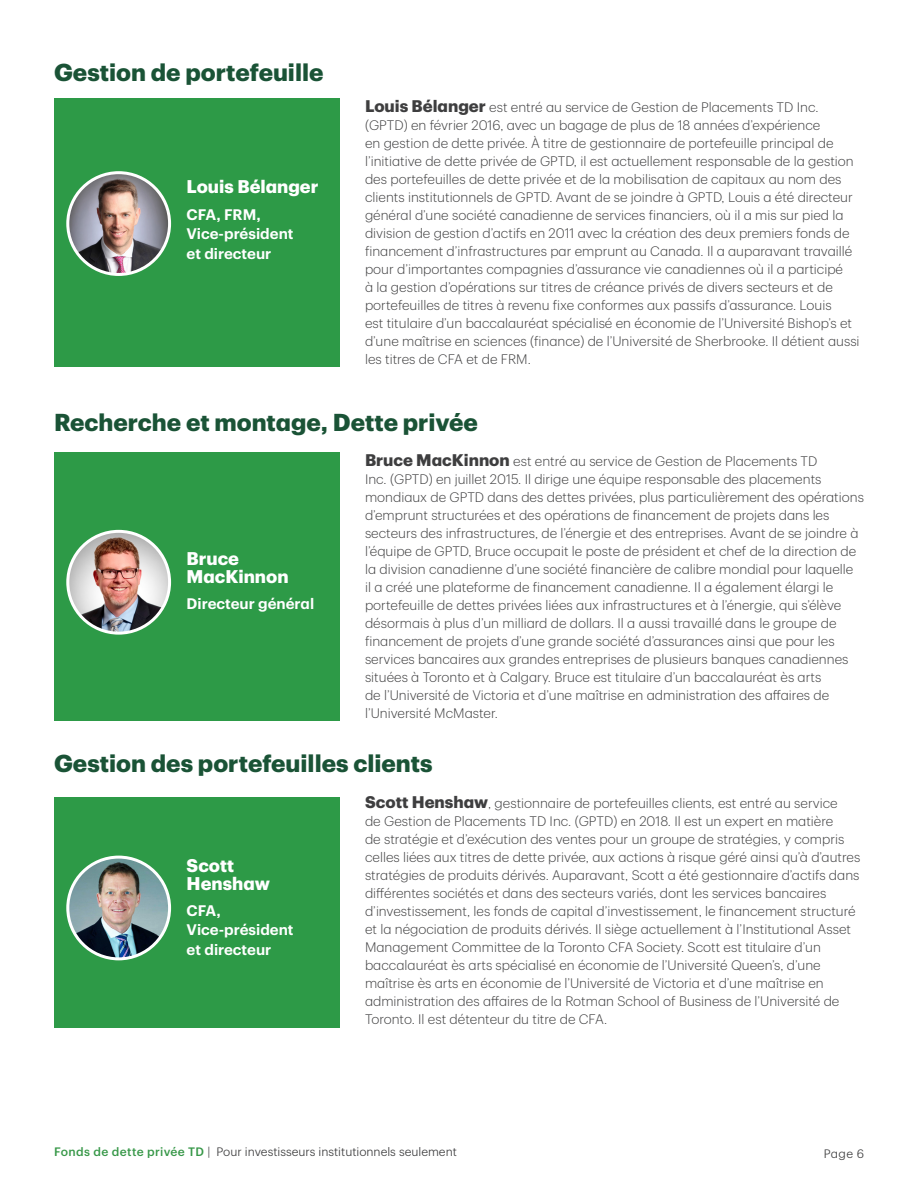
<style>
.page{position:relative;width:918px;height:1188px;background:#fff}
.page>*{position:absolute;margin:0;border:0;box-sizing:border-box;transform-origin:0 0}
.Subhead_Style_1_Gree{font:700 24px "TD Graphik";color:#1a5336}
.Legal_Text{font:700 18px/18px "TD Graphik";color:#fff}
.Legal_Text-2{font:600 15px/19.5px "TD Graphik";color:#fff}
.Legal_Text-3{font:300 13.5px/18px "TD Graphik";color:#3e3e3f}
.t1{font:300 12px "TD Graphik";color:#3e3e3f}
.s1{font-weight:700;font-size:16.5px}
.s2{font-weight:500;color:#389849}
</style>
<div class="page">
<div style="left:54px;top:797px;width:285px;height:231px;background:#2d9a47"></div>
<div style="left:54px;top:452px;width:285px;height:268px;background:#2d9a47"></div>
<div style="left:54px;top:98px;width:285px;height:269px;background:#2d9a47"></div>
<img style="left:68px;top:531px;width:102px;height:102px;border-radius:51px">
<div style="left:66px;top:530px;width:105px;height:105px;border:3px solid #fff;border-radius:50%"></div>
<img style="left:69px;top:173px;width:100px;height:101px">
<div style="left:66px;top:171px;width:105px;height:105px;border:3px solid #fff;border-radius:50%"></div>
<img style="left:68px;top:857px;width:102px;height:102px;border-radius:51px">
<div style="left:66px;top:856px;width:105px;height:104px;border:3px solid #fff;border-radius:50%"></div>
<p class="Subhead_Style_1_Gree" style="left:54px;top:54px;width:271px">Gestion de portefeuille</p>
<p class="Legal_Text" style="left:187px;top:176px;width:133px">Louis Bélanger</p>
<p class="Legal_Text-2" style="left:187px;top:203px;width:108px">CFA, FRM,<br>Vice-président et directeur</p>
<p class="Legal_Text-3" style="left:365px;top:97px;width:496px"><span class="s1">Louis Bélanger</span> est entré au service de Gestion de Placements TD Inc. (GPTD) en février 2016, avec un bagage de plus de 18 années d’expérience<br>en gestion de dette privée. À titre de gestionnaire de portefeuille principal de l’initiative de dette privée de GPTD, il est actuellement responsable de la gestion des portefeuilles de dette privée et de la mobilisation de capitaux au nom des clients institutionnels de GPTD. Avant de se joindre à GPTD, Louis a été directeur général d’une société canadienne de services financiers, où il a mis sur pied la division de gestion d’actifs en 2011 avec la création des deux premiers fonds de financement d’infrastructures par emprunt au Canada. Il a auparavant travaillé pour d’importantes compagnies d’assurance vie canadiennes où il a participé<br>à la gestion d’opérations sur titres de créance privés de divers secteurs et de portefeuilles de titres à revenu fixe conformes aux passifs d’assurance. Louis<br>est titulaire d’un baccalauréat spécialisé en économie de l’Université Bishop’s et d’une maîtrise en sciences (finance) de l’Université de Sherbrooke. Il détient aussi les titres de CFA et de FRM.</p>
<p class="Subhead_Style_1_Gree" style="left:54px;top:404px;width:425px">Recherche et montage, Dette privée</p>
<p class="Legal_Text" style="left:187px;top:548px;width:104px">Bruce<br>MacKinnon</p>
<p class="Legal_Text-2" style="left:187px;top:593px;width:129px">Directeur général</p>
<p class="Legal_Text-3" style="left:365px;top:451px;width:454px"><span class="s1">Bruce MacKinnon</span> est entré au service de Gestion de Placements TD</p>
<p class="Legal_Text-3" style="left:365px;top:469px;width:458px">Inc. (GPTD) en juillet 2015. Il dirige une équipe responsable des placements</p>
<p class="Legal_Text-3" style="left:365px;top:487px;width:500px">mondiaux de GPTD dans des dettes privées, plus particulièrement des opérations</p>
<p class="Legal_Text-3" style="left:365px;top:505px;width:466px">d’emprunt structurées et des opérations de financement de projets dans les</p>
<p class="Legal_Text-3" style="left:365px;top:523px;width:495px">secteurs des infrastructures, de l’énergie et des entreprises. Avant de se joindre à</p>
<p class="Legal_Text-3" style="left:365px;top:541px;width:493px">l’équipe de GPTD, Bruce occupait le poste de président et chef de la direction de</p>
<p class="Legal_Text-3" style="left:365px;top:559px;width:490px">la division canadienne d’une société financière de calibre mondial pour laquelle</p>
<p class="Legal_Text-3" style="left:365px;top:577px;width:470px">il a créé une plateforme de financement canadienne. Il a également élargi le</p>
<p class="Legal_Text-3" style="left:365px;top:595px;width:478px">portefeuille de dettes privées liées aux infrastructures et à l’énergie, qui s’élève</p>
<p class="Legal_Text-3" style="left:365px;top:613px;width:473px">désormais à plus d’un milliard de dollars. Il a aussi travaillé dans le groupe de</p>
<p class="Legal_Text-3" style="left:365px;top:631px;width:471px">financement de projets d’une grande société d’assurances ainsi que pour les</p>
<p class="Legal_Text-3" style="left:365px;top:649px;width:485px">services bancaires aux grandes entreprises de plusieurs banques canadiennes</p>
<p class="Legal_Text-3" style="left:365px;top:667px;width:458px">situées à Toronto et à Calgary. Bruce est titulaire d’un baccalauréat ès arts</p>
<p class="Legal_Text-3" style="left:365px;top:685px;width:466px">de l’Université de Victoria et d’une maîtrise en administration des affaires de</p>
<p class="Legal_Text-3" style="left:365px;top:703px;width:134px">l’Université McMaster.</p>
<p class="Subhead_Style_1_Gree" style="left:54px;top:745px;width:380px">Gestion des portefeuilles clients</p>
<p class="Legal_Text" style="left:187px;top:855px;width:85px">Scott<br>Henshaw</p>
<p class="Legal_Text-2" style="left:187px;top:900px;width:108px">CFA,<br>Vice-président et directeur</p>
<p class="Legal_Text-3" style="left:365px;top:793px;width:497px"><span class="s1">Scott Henshaw</span>, gestionnaire de portefeuilles clients, est entré au service<br>de Gestion de Placements TD Inc. (GPTD) en 2018. Il est un expert en matière<br>de stratégie et d’exécution des ventes pour un groupe de stratégies, y compris celles liées aux titres de dette privée, aux actions à risque géré ainsi qu’à d’autres stratégies de produits dérivés. Auparavant, Scott a été gestionnaire d’actifs dans différentes sociétés et dans des secteurs variés, dont les services bancaires d’investissement, les fonds de capital d’investissement, le financement structuré et la négociation de produits dérivés. Il siège actuellement à l’Institutional Asset Management Committee de la Toronto CFA Society. Scott est titulaire d’un baccalauréat ès arts spécialisé en économie de l’Université Queen’s, d’une maîtrise ès arts en économie de l’Université de Victoria et d’une maîtrise en administration des affaires de la Rotman School of Business de l’Université de Toronto. Il est détenteur du titre de CFA.</p>
<p class="t1" style="left:54px;top:1143px;width:404px"><span class="s2">Fonds de dette privée TD</span> | Pour investisseurs institutionnels seulement</p>
<p class="t1" style="left:824px;top:1144px;width:42px">Page 6</p>
</div>
